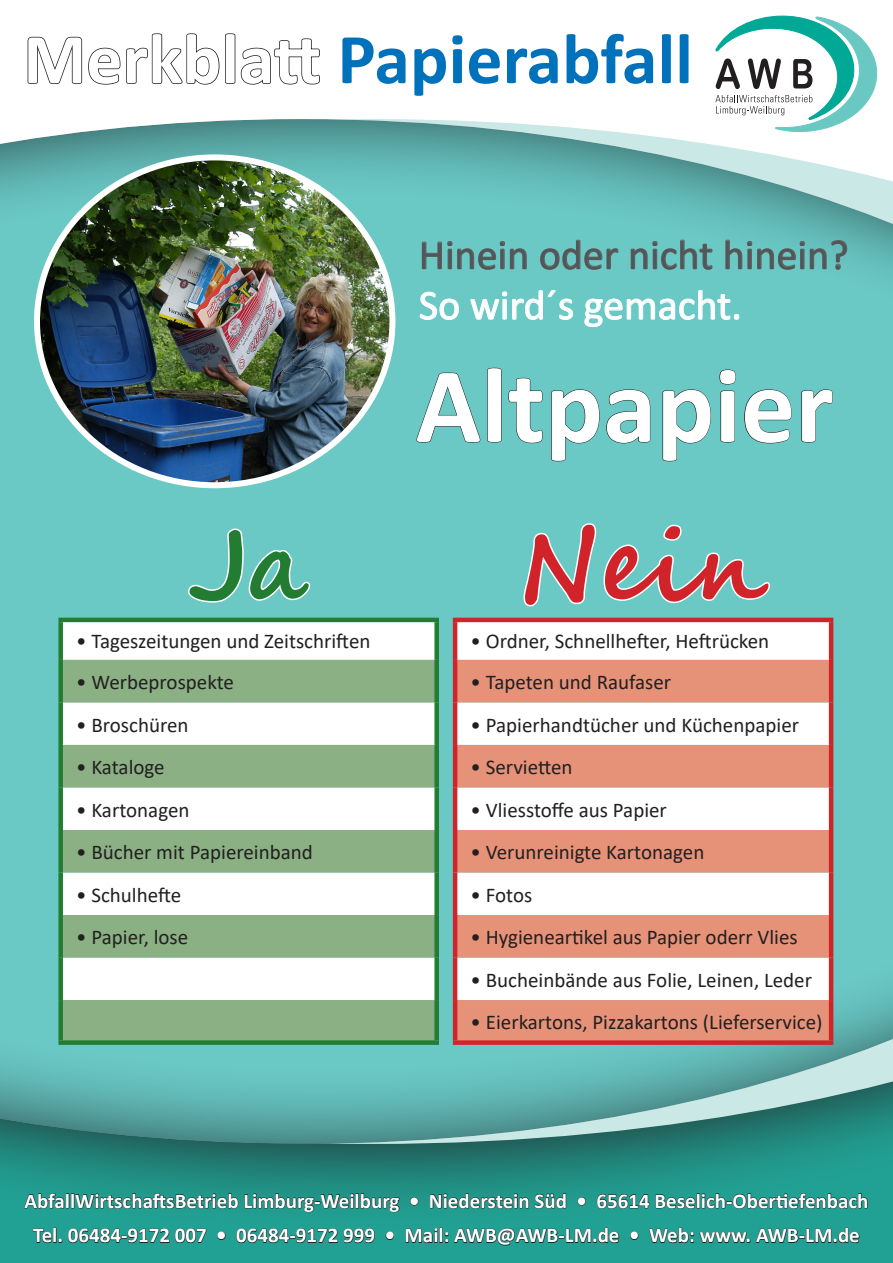
<style>
.page{position:relative;width:893px;height:1263px;background:#fff}
.page>*{position:absolute;margin:0;border:0;box-sizing:border-box;transform-origin:0 0}
.t1{font:700 108px "Calibri";color:#fff}
.t2{font:700 97.5px "Segoe Script";color:#d1232a}
.t3{font:700 97.5px "Segoe Script";color:#227d32}
.t4{font:700 72px "Calibri";color:#0072bc}
.t5{font:42px/50.4px "Calibri";color:#545557}
.t6{font:21px "Calibri";color:#231f20}
.t7{font:700 21px "Calibri";color:#fff}
.s1{color:#fff}
</style>
<div class="page">
<div style="left:0;top:935px;width:893px;height:328px;background:#21a193"></div>
<div style="left:0;top:0;width:893px;height:1230px;background:#231f20;opacity:.75"></div>
<svg style="left:0;top:0;width:893px;height:115px"></svg>
<div style="left:0;top:115px;width:893px;height:1029px;background:#231f20;opacity:.75"></div>
<svg style="left:27px;top:32px;width:294px;height:54px"></svg>
<svg style="left:24px;top:1193px;width:376px;height:19px"></svg>
<svg style="left:410px;top:1197px;width:9px;height:9px"></svg>
<svg style="left:430px;top:1193px;width:136px;height:16px"></svg>
<svg style="left:577px;top:1197px;width:9px;height:9px"></svg>
<svg style="left:596px;top:1193px;width:272px;height:16px"></svg>
<svg style="left:33px;top:1227px;width:174px;height:16px"></svg>
<svg style="left:217px;top:1231px;width:9px;height:9px"></svg>
<svg style="left:236px;top:1228px;width:139px;height:15px"></svg>
<svg style="left:385px;top:1231px;width:9px;height:9px"></svg>
<svg style="left:405px;top:1227px;width:214px;height:19px"></svg>
<svg style="left:630px;top:1231px;width:9px;height:9px"></svg>
<svg style="left:649px;top:1227px;width:211px;height:16px"></svg>
<svg style="left:715px;top:16px;width:162px;height:116px"></svg>
<svg style="left:422px;top:241px;width:105px;height:29px;background:#68b4b3"></svg>
<svg style="left:540px;top:239px;width:79px;height:31px;background:#68b6b4"></svg>
<svg style="left:630px;top:239px;width:83px;height:31px;background:#68b6b4"></svg>
<svg style="left:725px;top:239px;width:122px;height:31px;background:#67b3b1"></svg>
<svg style="left:420px;top:291px;width:39px;height:29px"></svg>
<svg style="left:470px;top:290px;width:103px;height:30px;background:#82d0ce"></svg>
<svg style="left:584px;top:290px;width:155px;height:37px;background:#7fcfcd"></svg>
<svg style="left:416px;top:372px;width:65px;height:71px;background:#64bcb9"></svg>
<svg style="left:487px;top:367px;width:15px;height:76px"></svg>
<svg style="left:508px;top:378px;width:35px;height:65px;background:#63b8b6"></svg>
<svg style="left:551px;top:389px;width:49px;height:73px;background:#63b9b6"></svg>
<svg style="left:606px;top:389px;width:45px;height:55px;background:#61b4b2"></svg>
<svg style="left:662px;top:389px;width:49px;height:73px;background:#63b8b6"></svg>
<svg style="left:719px;top:369px;width:17px;height:74px"></svg>
<svg style="left:744px;top:389px;width:48px;height:55px;background:#62b6b3"></svg>
<svg style="left:801px;top:389px;width:32px;height:54px;background:#63b7b5"></svg>
<svg style="left:186px;top:526px;width:126px;height:78px;background:#80d0cd"></svg>
<svg style="left:522px;top:521px;width:250px;height:88px;background:#82d0ce"></svg>
<svg style="left:63px;top:622px;width:371px;height:38px"></svg>
<svg style="left:63px;top:660px;width:371px;height:380px;fill:#8ab083"></svg>
<hr style="left:58px;top:618px;width:381px;height:4px;background:#227d32">
<div style="left:58px;top:622px;width:5px;height:38px;background:#227d32"></div>
<div style="left:434px;top:622px;width:5px;height:38px;background:#227d32"></div>
<div style="left:58px;top:660px;width:5px;height:42px;background:#227d32"></div>
<div style="left:434px;top:660px;width:5px;height:42px;background:#227d32"></div>
<div style="left:58px;top:702px;width:5px;height:43px;background:#227d32"></div>
<div style="left:434px;top:702px;width:5px;height:43px;background:#227d32"></div>
<div style="left:58px;top:745px;width:5px;height:42px;background:#227d32"></div>
<div style="left:434px;top:745px;width:5px;height:42px;background:#227d32"></div>
<div style="left:58px;top:787px;width:5px;height:43px;background:#227d32"></div>
<div style="left:434px;top:787px;width:5px;height:43px;background:#227d32"></div>
<div style="left:58px;top:830px;width:5px;height:42px;background:#227d32"></div>
<div style="left:434px;top:830px;width:5px;height:42px;background:#227d32"></div>
<div style="left:58px;top:872px;width:5px;height:43px;background:#227d32"></div>
<div style="left:434px;top:872px;width:5px;height:43px;background:#227d32"></div>
<div style="left:58px;top:915px;width:5px;height:42px;background:#227d32"></div>
<div style="left:434px;top:915px;width:5px;height:42px;background:#227d32"></div>
<div style="left:58px;top:957px;width:5px;height:43px;background:#227d32"></div>
<div style="left:434px;top:957px;width:5px;height:43px;background:#227d32"></div>
<div style="left:58px;top:1000px;width:5px;height:40px;background:#227d32"></div>
<div style="left:434px;top:1000px;width:5px;height:40px;background:#227d32"></div>
<div style="left:58px;top:1040px;width:381px;height:5px;background:#227d32"></div>
<svg style="left:457px;top:622px;width:372px;height:38px"></svg>
<svg style="left:457px;top:660px;width:372px;height:380px;fill:#e59279"></svg>
<hr style="left:453px;top:618px;width:380px;height:4px;background:#d1232a">
<hr style="left:453px;top:622px;width:4px;height:38px;background:#d1232a">
<hr style="left:829px;top:622px;width:4px;height:38px;background:#d1232a">
<hr style="left:453px;top:660px;width:4px;height:42px;background:#d1232a">
<hr style="left:829px;top:660px;width:4px;height:42px;background:#d1232a">
<hr style="left:453px;top:702px;width:4px;height:43px;background:#d1232a">
<hr style="left:829px;top:702px;width:4px;height:43px;background:#d1232a">
<hr style="left:453px;top:745px;width:4px;height:42px;background:#d1232a">
<hr style="left:829px;top:745px;width:4px;height:42px;background:#d1232a">
<hr style="left:453px;top:787px;width:4px;height:43px;background:#d1232a">
<hr style="left:829px;top:787px;width:4px;height:43px;background:#d1232a">
<hr style="left:453px;top:830px;width:4px;height:42px;background:#d1232a">
<hr style="left:829px;top:830px;width:4px;height:42px;background:#d1232a">
<hr style="left:453px;top:872px;width:4px;height:43px;background:#d1232a">
<hr style="left:829px;top:872px;width:4px;height:43px;background:#d1232a">
<hr style="left:453px;top:915px;width:4px;height:42px;background:#d1232a">
<hr style="left:829px;top:915px;width:4px;height:42px;background:#d1232a">
<hr style="left:453px;top:957px;width:4px;height:43px;background:#d1232a">
<hr style="left:829px;top:957px;width:4px;height:43px;background:#d1232a">
<hr style="left:453px;top:1000px;width:4px;height:40px;background:#d1232a">
<hr style="left:829px;top:1000px;width:4px;height:40px;background:#d1232a">
<div style="left:453px;top:1040px;width:380px;height:5px;background:#d1232a"></div>
<img style="left:37px;top:157px;width:355px;height:328px">
<p class="t4" style="left:23px;top:8px;width:671px"><span class="s1">Merkblatt</span> Papierabfall</p>
<p class="t5" style="left:419px;top:228px;width:431px">Hinein oder nicht hinein?<br><span class="s1">So wird´s gemacht.</span></p>
<p class="t1" style="left:416px;top:329px;width:420px">Altpapier</p>
<p class="t3" style="left:187px;top:487px;width:121px">Ja</p>
<p class="t2" style="left:517px;top:487px;width:250px">Nein</p>
<p class="t6" style="left:76px;top:626px;width:296px">• Tageszeitungen und Zeitschriften</p>
<p class="t6" style="left:76px;top:667px;width:159px">• Werbeprospekte</p>
<p class="t6" style="left:76px;top:710px;width:114px">• Broschüren</p>
<p class="t6" style="left:76px;top:752px;width:90px">• Kataloge</p>
<p class="t6" style="left:76px;top:795px;width:115px">• Kartonagen</p>
<p class="t6" style="left:76px;top:837px;width:238px">• Bücher mit Papiereinband</p>
<p class="t6" style="left:76px;top:880px;width:107px">• Schulhefte</p>
<p class="t6" style="left:76px;top:923px;width:114px">• Papier, lose</p>
<p class="t6" style="left:471px;top:626px;width:300px">• Ordner, Schnellhefter, Heftrücken</p>
<p class="t6" style="left:471px;top:667px;width:202px">• Tapeten und Raufaser</p>
<p class="t6" style="left:471px;top:710px;width:330px">• Papierhandtücher und Küchenpapier</p>
<p class="t6" style="left:471px;top:752px;width:104px">• Servietten</p>
<p class="t6" style="left:471px;top:795px;width:198px">• Vliesstoffe aus Papier</p>
<p class="t6" style="left:471px;top:837px;width:235px">• Verunreinigte Kartonagen</p>
<p class="t6" style="left:471px;top:880px;width:63px">• Fotos</p>
<p class="t6" style="left:471px;top:923px;width:329px">• Hygieneartikel aus Papier oderr Vlies</p>
<p class="t6" style="left:471px;top:965px;width:343px">• Bucheinbände aus Folie, Leinen, Leder</p>
<p class="t6" style="left:471px;top:1008px;width:353px">• Eierkartons, Pizzakartons (Lieferservice)</p>
<p class="t7" style="left:24px;top:1186px;width:846px">AbfallWirtschaftsBetrieb Limburg-Weilburg • Niederstein Süd • 65614 Beselich-Obertiefenbach</p>
<p class="t7" style="left:33px;top:1220px;width:828px">Tel. 06484-9172 007 • 06484-9172 999 • Mail: AWB@AWB-LM.de • Web: www. AWB-LM.de</p>
</div>
